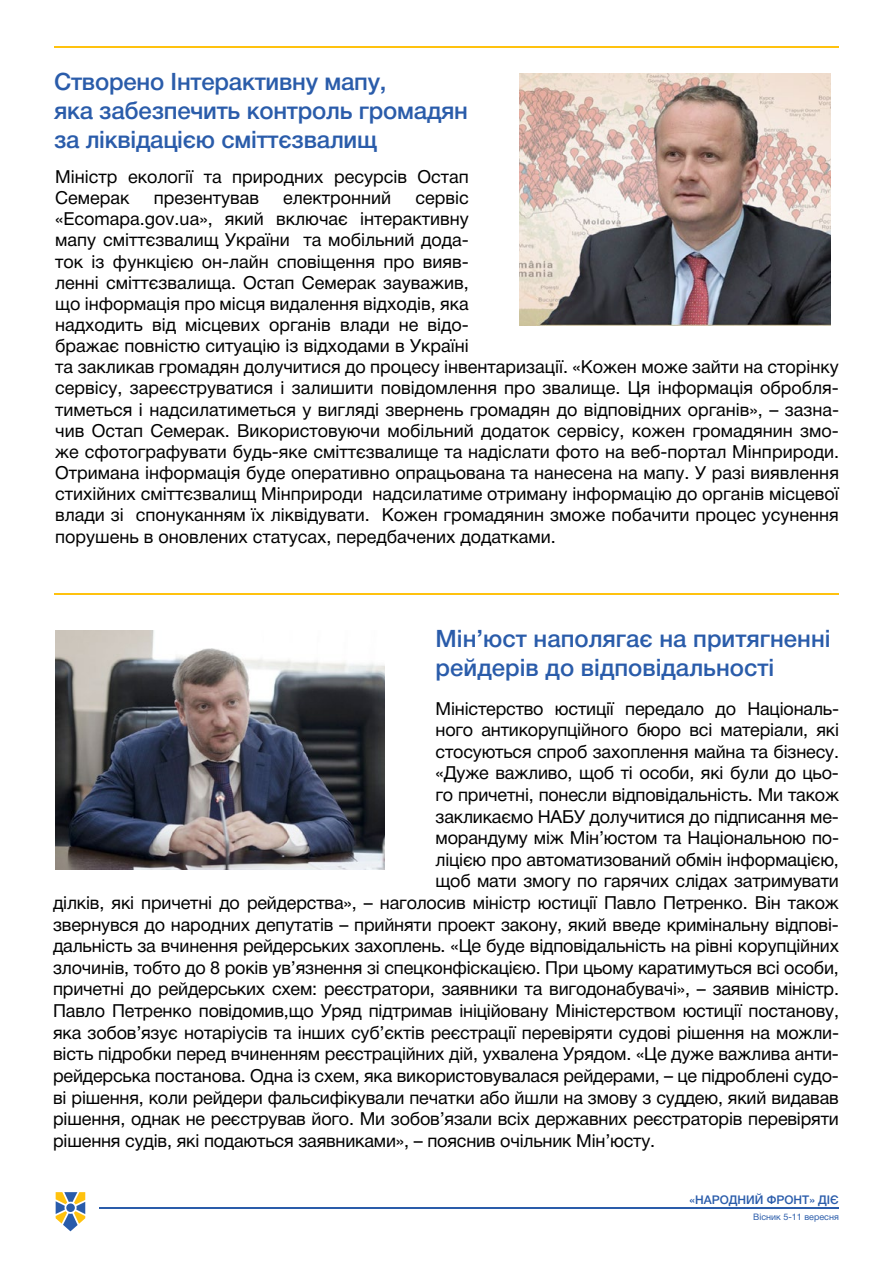
<style>
.page{position:relative;width:893px;height:1263px;background:#fff}
.page>*{position:absolute;margin:0;border:0;box-sizing:border-box;transform-origin:0 0}
.t1{font:24px/28.8px "Helvetica 6 Medium";letter-spacing:-.01em;color:#2a5caa}
.t2{font:18px/21.1px "Helvetica 5 Normal";letter-spacing:-.01em;color:#000}
.t3{font:12px "Helvetica 6 Medium";letter-spacing:.12em;color:#2a5caa}
.t4{font:9px "Helvetica 5 Normal";color:#2a5caa}
</style>
<div class="page">
<hr style="left:100px;top:1208px;width:739px;height:1px;background:#2a5caa">
<svg style="left:55px;top:1192px;width:31px;height:40px"></svg>
<hr style="left:54px;top:47px;width:785px;height:1px;background:#ffc20e">
<img style="left:520px;top:73px;width:310px;height:252px">
<img style="left:55px;top:630px;width:330px;height:239px">
<hr style="left:54px;top:593px;width:785px;height:1px;background:#ffc20e">
<h1 class="t1" style="left:54px;top:68px;width:416px">Створено Інтерактивну мапу,<br>яка забезпечить контроль громадян за ліквідацією сміттєзвалищ</h1>
<p class="t2" style="left:55px;top:166px;width:415px">Міністр екології та природних ресурсів Остап<br>Семерак</p>
<p class="t2" style="left:55px;top:187px;width:785px;text-indent:360px">сервіс<br>«Ecomapa.gov.ua», який включає інтерактивну<br>мапу сміттєзвалищ України та мобільний дода-<br>ток із функцією он-лайн сповіщення про вияв-<br>ленні сміттєзвалища. Остап Семерак зауважив,<br>що інформація про місця видалення відходів, яка<br>надходить від місцевих органів влади не відо-<br>бражає повністю ситуацію із відходами в Україні<br>та закликав громадян долучитися до процесу інвентаризації. «Кожен може зайти на сторінку сервісу, зареєструватися і залишити повідомлення про звалище. Ця інформація обробля&shy;тиметься і надсилатиметься у вигляді звернень громадян до відповідних органів», – зазна&shy;чив Остап Семерак. Використовуючи мобільний додаток сервісу, кожен громадянин змо&shy;же сфотографувати будь-яке сміттєзвалище та надіслати фото на веб-портал Мінприроди.<br>Отримана інформація буде оперативно опрацьована та нанесена на мапу. У разі виявлення стихійних сміттєзвалищ Мінприроди надсилатиме отриману інформацію до органів місцевої влади зі спонуканням їх ліквідувати. Кожен громадянин зможе побачити процес усунення порушень в оновлених статусах, передбачених додатками.</p>
<p class="t2" style="left:154px;top:187px;width:107px">презентував</p>
<p class="t2" style="left:283px;top:187px;width:110px">електронний</p>
<h1 class="t1" style="left:436px;top:625px;width:396px">Мін’юст наполягає на притягненні рейдерів до відповідальності</h1>
<p class="t2" style="left:436px;top:698px;width:405px">Міністерство юстиції передало до Національ-</p>
<p class="t2" style="left:436px;top:719px;width:405px">ного антикорупційного бюро всі матеріали, які</p>
<p class="t2" style="left:436px;top:741px;width:405px">стосуються спроб захоплення майна та бізнесу.</p>
<p class="t2" style="left:436px;top:763px;width:405px">«Дуже важливо, щоб ті особи, які були до цьо-</p>
<p class="t2" style="left:436px;top:784px;width:405px">го причетні, понесли відповідальність. Ми також</p>
<p class="t2" style="left:436px;top:806px;width:405px">закликаємо НАБУ долучитися до підписання ме-</p>
<p class="t2" style="left:436px;top:827px;width:405px">морандуму між Мін’юстом та Національною по-</p>
<p class="t2" style="left:436px;top:849px;width:405px">ліцією про автоматизований обмін інформацією,</p>
<p class="t2" style="left:436px;top:871px;width:405px">щоб мати змогу по гарячих слідах затримувати</p>
<p class="t2" style="left:53px;top:892px;width:787px">ділків, які причетні до рейдерства», – наголосив міністр юстиції Павло Петренко. Він також</p>
<p class="t2" style="left:53px;top:914px;width:787px">звернувся до народних депутатів – прийняти проект закону, який введе кримінальну відпові-</p>
<p class="t2" style="left:53px;top:935px;width:787px">дальність за вчинення рейдерських захоплень. «Це буде відповідальність на рівні корупційних</p>
<p class="t2" style="left:53px;top:957px;width:787px">злочинів, тобто до 8 років ув’язнення зі спецконфіскацією. При цьому каратимуться всі особи,</p>
<p class="t2" style="left:53px;top:979px;width:787px">причетні до рейдерських схем: реєстратори, заявники та вигодонабувачі», – заявив міністр.</p>
<p class="t2" style="left:53px;top:1000px;width:787px">Павло Петренко повідомив,що Уряд підтримав ініційовану Міністерством юстиції постанову,</p>
<p class="t2" style="left:53px;top:1022px;width:787px">яка зобов’язує нотаріусів та інших суб’єктів реєстрації перевіряти судові рішення на можли-</p>
<p class="t2" style="left:53px;top:1043px;width:787px">вість підробки перед вчиненням реєстраційних дій, ухвалена Урядом. «Це дуже важлива анти-</p>
<p class="t2" style="left:53px;top:1065px;width:787px">рейдерська постанова. Одна із схем, яка використовувалася рейдерами, – це підроблені судо-</p>
<p class="t2" style="left:53px;top:1087px;width:787px">ві рішення, коли рейдери фальсифікували печатки або йшли на змову з суддею, який видавав</p>
<p class="t2" style="left:53px;top:1108px;width:787px">рішення, однак не реєстрував його. Ми зобов’язали всіх державних реєстраторів перевіряти</p>
<p class="t2" style="left:53px;top:1130px;width:604px">рішення судів, які подаються заявниками», – пояснив очільник Мін’юсту.</p>
<p class="t3" style="left:689px;top:1193px;width:151px">«Народний фронт» діє</p>
<p class="t4" style="left:753px;top:1211px;width:87px">Вісник 5-11 вересня</p>
</div>
